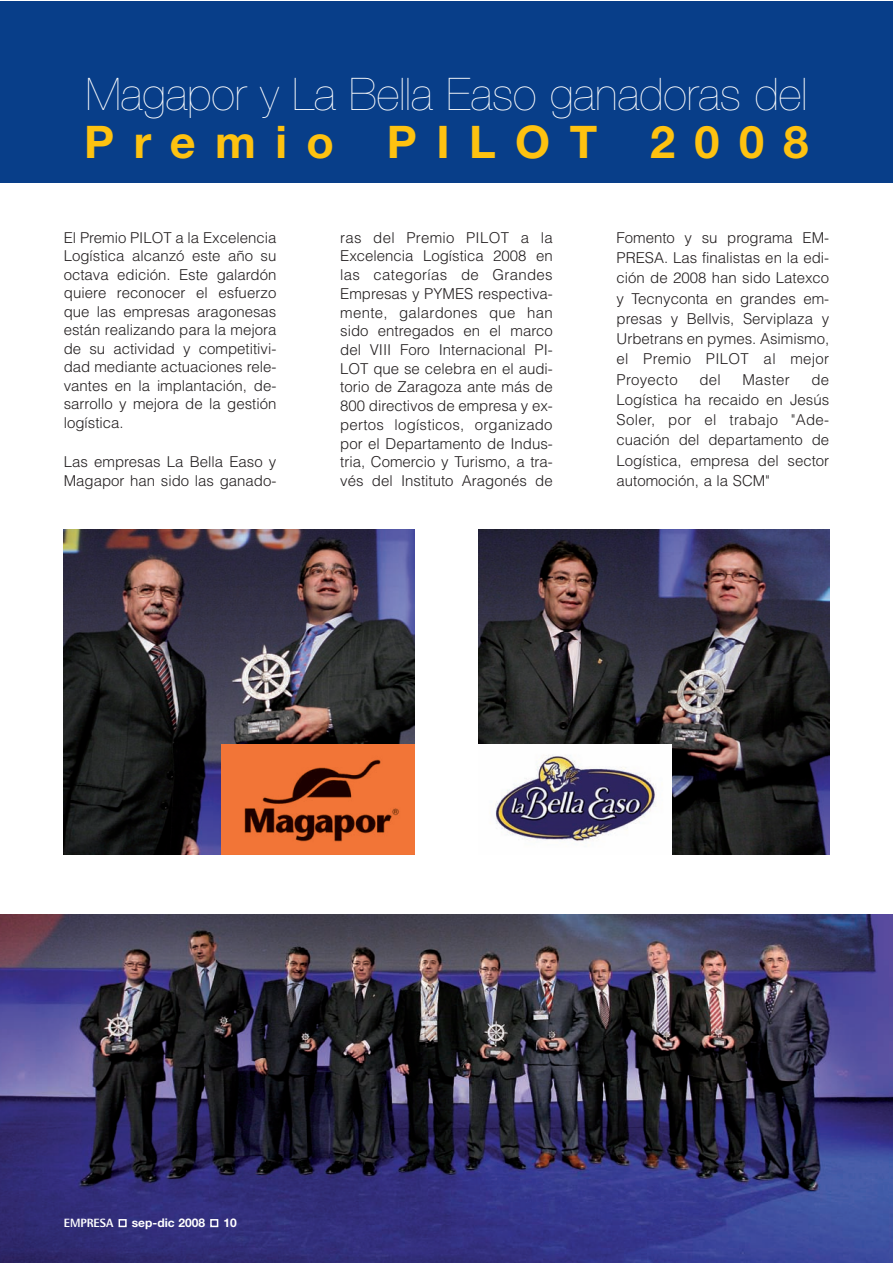
<style>
.page{position:relative;width:893px;height:1263px;background:#fff}
.page>*{position:absolute;margin:0;border:0;box-sizing:border-box;transform-origin:0 0}
.t1{font:200 45px/48px "Helvetica Neue";color:#fff}
.t2{font:300 15px/18.8px "Helvetica";color:#231f20;text-align:justify}
.t3{font:700 12px "Helvetica Neue";color:#fff}
.t4{font:800 12px "Rotis Semi Sans";color:#fff}
.s1{font-weight:700;color:#fec210}
</style>
<div class="page">
<img style="left:64px;top:529px;width:351px;height:325px">
<img style="left:0;top:915px;width:892px;height:348px">
<div style="left:0;top:1px;width:892px;height:182px;background:#083e89"></div>
<div style="left:210px;top:1219px;width:8px;height:8px;border:2px solid #fff"></div>
<div style="left:119px;top:1219px;width:8px;height:8px;border:2px solid #fff"></div>
<img style="left:479px;top:529px;width:350px;height:325px">
<img style="left:221px;top:744px;width:194px;height:110px">
<img style="left:479px;top:744px;width:193px;height:110px">
<p class="t1" style="left:84px;top:74px;width:726px">Magapor y La Bella Easo ganadoras del<br><span class="s1">Premio PILOT 2008</span></p>
<p class="t2" style="left:64px;top:228px;width:214px">El Premio PILOT a la Excelencia Logística alcanzó este año su octava edición. Este galardón quiere reconocer el esfuerzo que las empresas aragonesas están realizando para la mejora de su actividad y competitivi&shy;dad mediante actuaciones rele&shy;vantes en la implantación, de&shy;sarrollo y mejora de la gestión logística.</p>
<p class="t2" style="left:64px;top:453px;width:214px">Las empresas La Bella Easo y<br>Magapor han sido las ganado-</p>
<p class="t2" style="left:340px;top:228px;width:214px">ras del Premio PILOT a la Excelencia Logística 2008 en las categorías de Grandes Empresas y PYMES respectiva&shy;mente, galardones que han sido entregados en el marco del VIII Foro Internacional PI-LOT que se celebra en el audi&shy;torio de Zaragoza ante más de 800 directivos de empresa y ex&shy;pertos logísticos, organizado por el Departamento de Indus&shy;tria, Comercio y Turismo, a tra&shy;vés del Instituto Aragonés de</p>
<p class="t2" style="left:617px;top:227px;width:214px;line-height:20.2px">Fomento y su programa EM-PRESA. Las finalistas en la edi&shy;ción de 2008 han sido Latexco y Tecnyconta en grandes em&shy;presas y Bellvis, Serviplaza y Urbetrans en pymes. Asimismo, el Premio PILOT al mejor Proyecto</p>
<p class="t2" style="left:617px;top:369px;width:214px;line-height:20.2px;text-indent:195px">de Logística ha recaido en Jesús Soler, por el trabajo "Ade&shy;cuación del departamento de Logística, empresa del sector automoción, a la SCM"</p>
<p class="t2" style="left:699px;top:370px;width:23px">del</p>
<p class="t2" style="left:742px;top:370px;width:49px">Master</p>
<p class="t4" style="left:64px;top:1219px;width:51px">EMPRESA</p>
<p class="t3" style="left:132px;top:1218px;width:75px">sep-dic 2008</p>
<p class="t3" style="left:223px;top:1218px;width:15px">10</p>
</div>
